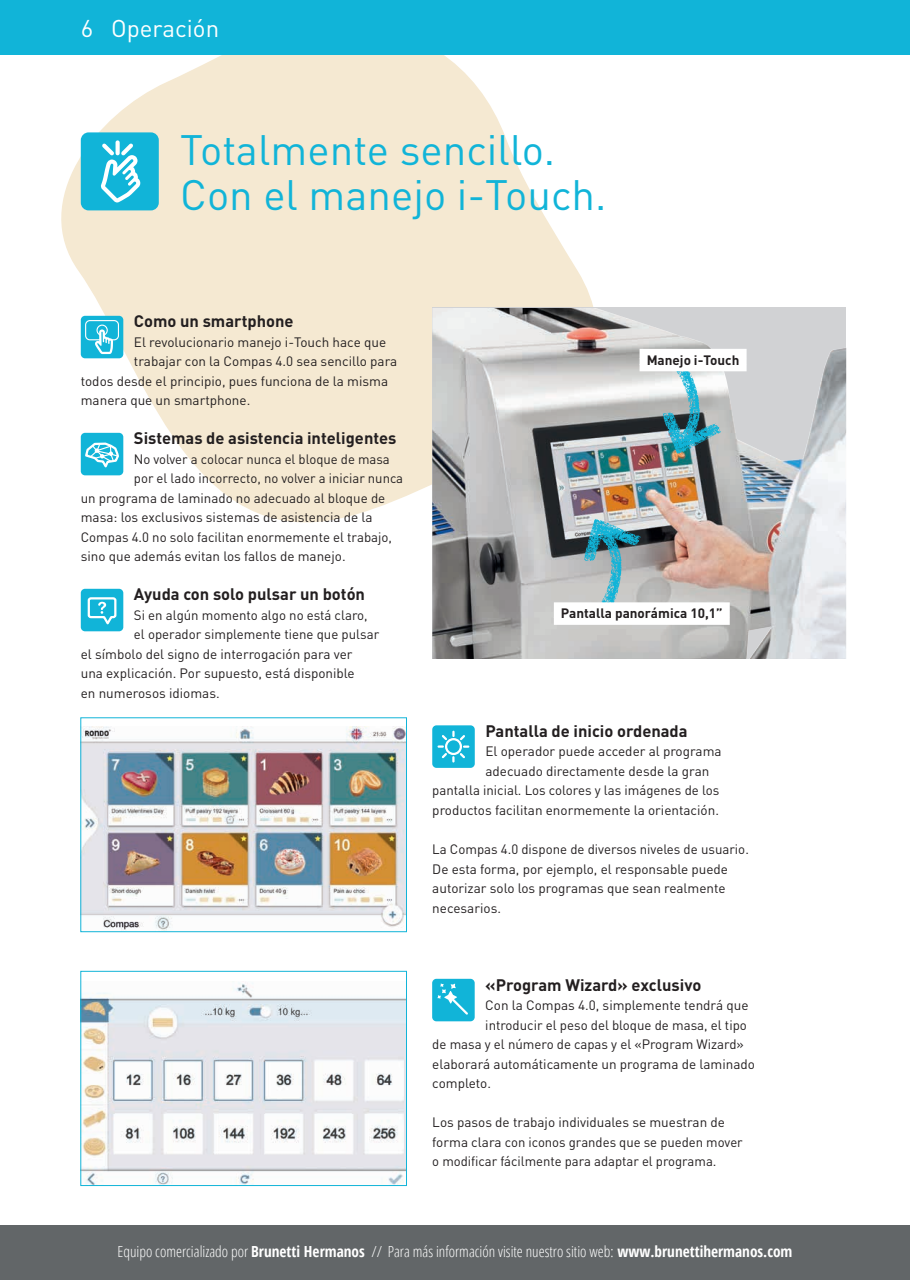
<style>
.page{position:relative;width:910px;height:1280px;background:#fff}
.page>*{position:absolute;margin:0;border:0;box-sizing:border-box;transform-origin:0 0}
.t1{font:42px/45.8px "DIN Pro";color:#11b4d8}
.t2{font:24px "DIN Pro";color:#fff}
.t3{font:700 16.5px "DIN Pro";color:#231f20}
.t4{font:300 condensed 15.3px "Open Sans";color:#fff}
.t5{font:13.5px/19.5px "DIN Pro";color:#231f20}
.t6{font:700 13.5px "DIN Pro";color:#231f20}
.s1{color:#fff}
.s2{font-weight:700}
</style>
<div class="page">
<svg style="left:29px;top:54px;width:587px;height:469px;fill:#f5e9d2"></svg>
<div style="left:0;top:0;width:910px;height:54px;background:#11b4d8"></div>
<div style="left:81px;top:132px;width:78px;height:78px;background:#11b4d8;border-radius:8px"></div>
<svg style="left:100px;top:140px;width:41px;height:62px"></svg>
<div style="left:432px;top:979px;width:43px;height:42px;background:#11b4d8;border-radius:4px"></div>
<svg style="left:437px;top:983px;width:31px;height:32px"></svg>
<div style="left:81px;top:316px;width:42px;height:42px;background:#11b4d8;border-radius:4px"></div>
<svg style="left:85px;top:320px;width:34px;height:34px"></svg>
<div style="left:81px;top:433px;width:42px;height:42px;background:#11b4d8;border-radius:4px"></div>
<svg style="left:85px;top:442px;width:34px;height:26px"></svg>
<div style="left:432px;top:725px;width:43px;height:43px;background:#11b4d8;border-radius:4px"></div>
<svg style="left:437px;top:730px;width:33px;height:33px"></svg>
<div style="left:81px;top:589px;width:42px;height:42px;background:#11b4d8;border-radius:4px"></div>
<svg style="left:87px;top:597px;width:30px;height:28px"></svg>
<img style="left:432px;top:308px;width:414px;height:351px">
<img style="left:82px;top:726px;width:323px;height:204px">
<div style="left:80px;top:717px;width:327px;height:215px;border:1px solid #11b4d8"></div>
<img style="left:82px;top:983px;width:323px;height:201px">
<div style="left:80px;top:971px;width:327px;height:215px;border:1px solid #11b4d8"></div>
<svg style="left:584px;top:519px;width:57px;height:83px"></svg>
<img style="left:662px;top:371px;width:59px;height:83px">
<div style="left:554px;top:602px;width:176px;height:23px;background:#fff"></div>
<div style="left:639px;top:349px;width:108px;height:22px;background:#fff"></div>
<div style="left:0;top:1226px;width:910px;height:54px;background:#626668"></div>
<h2 class="t2" style="left:81px;top:12px;width:140px">6 Operación</h2>
<h1 class="t1" style="left:180px;top:125px;width:428px">Totalmente sencillo.<br>Con el manejo i-Touch.</h1>
<p class="t3" style="left:134px;top:310px;width:161px">Como un smartphone</p>
<p class="t5" style="left:134px;top:332px;width:254px">El revolucionario manejo i-Touch hace que</p>
<p class="t5" style="left:134px;top:351px;width:265px">trabajar con la Compas 4.0 sea sencillo para</p>
<p class="t5" style="left:81px;top:371px;width:309px">todos desde el principio, pues funciona de la misma</p>
<p class="t5" style="left:81px;top:390px;width:171px">manera que un smartphone.</p>
<p class="t3" style="left:134px;top:427px;width:264px">Sistemas de asistencia inteligentes</p>
<p class="t5" style="left:134px;top:449px;width:257px">No volver a colocar nunca el bloque de masa</p>
<p class="t5" style="left:134px;top:468px;width:271px">por el lado incorrecto, no volver a iniciar nunca</p>
<p class="t5" style="left:81px;top:488px;width:306px">un programa de laminado no adecuado al bloque de</p>
<p class="t5" style="left:81px;top:507px;width:293px">masa: los exclusivos sistemas de asistencia de la</p>
<p class="t5" style="left:81px;top:527px;width:313px">Compas 4.0 no solo facilitan enormemente el trabajo,</p>
<p class="t5" style="left:81px;top:546px;width:266px">sino que además evitan los fallos de manejo.</p>
<p class="t3" style="left:134px;top:583px;width:233px">Ayuda con solo pulsar un botón</p>
<p class="t5" style="left:134px;top:605px;width:235px">Si en algún momento algo no está claro,</p>
<p class="t5" style="left:134px;top:624px;width:247px">el operador simplemente tiene que pulsar</p>
<p class="t5" style="left:81px;top:644px;width:273px">el símbolo del signo de interrogación para ver</p>
<p class="t5" style="left:81px;top:663px;width:275px">una explicación. Por supuesto, está disponible</p>
<p class="t5" style="left:81px;top:683px;width:140px">en numerosos idiomas.</p>
<p class="t6" style="left:639px;top:351px;width:109px"><span class="s1">x</span>Manejo i-Touch<span class="s1">x</span></p>
<p class="t6" style="left:554px;top:604px;width:177px"><span class="s1">x</span>Pantalla panorámica 10,1”<span class="s1">x</span></p>
<p class="t3" style="left:485px;top:720px;width:204px">Pantalla de inicio ordenada</p>
<p class="t5" style="left:485px;top:741px;width:238px">El operador puede acceder al programa</p>
<p class="t5" style="left:485px;top:761px;width:225px">adecuado directamente desde la gran</p>
<p class="t5" style="left:432px;top:780px;width:288px">pantalla inicial. Los colores y las imágenes de los</p>
<p class="t5" style="left:432px;top:800px;width:288px">productos facilitan enormemente la orientación.</p>
<p class="t5" style="left:432px;top:839px;width:318px">La Compas 4.0 dispone de diversos niveles de usuario.<br>De esta forma, por ejemplo, el responsable puede autorizar solo los programas que sean realmente necesarios.</p>
<p class="t3" style="left:485px;top:973px;width:217px">«Program Wizard» exclusivo</p>
<p class="t5" style="left:485px;top:995px;width:265px">Con la Compas 4.0, simplemente tendrá que</p>
<p class="t5" style="left:485px;top:1014px;width:263px">introducir el peso del bloque de masa, el tipo</p>
<p class="t5" style="left:432px;top:1034px;width:313px">de masa y el número de capas y el «Program Wizard»</p>
<p class="t5" style="left:432px;top:1053px;width:324px">elaborará automáticamente un programa de laminado</p>
<p class="t5" style="left:432px;top:1073px;width:60px">completo.</p>
<p class="t5" style="left:432px;top:1112px;width:312px">Los pasos de trabajo individuales se muestran de forma clara con iconos grandes que se pueden mover o modificar fácilmente para adaptar el programa.</p>
<p class="t4" style="left:118px;top:1241px;width:676px">Equipo comercializado por <span class="s2">Brunetti Hermanos</span> // Para más información visite nuestro sitio web: <span class="s2">www.brunettihermanos.com</span></p>
</div>
